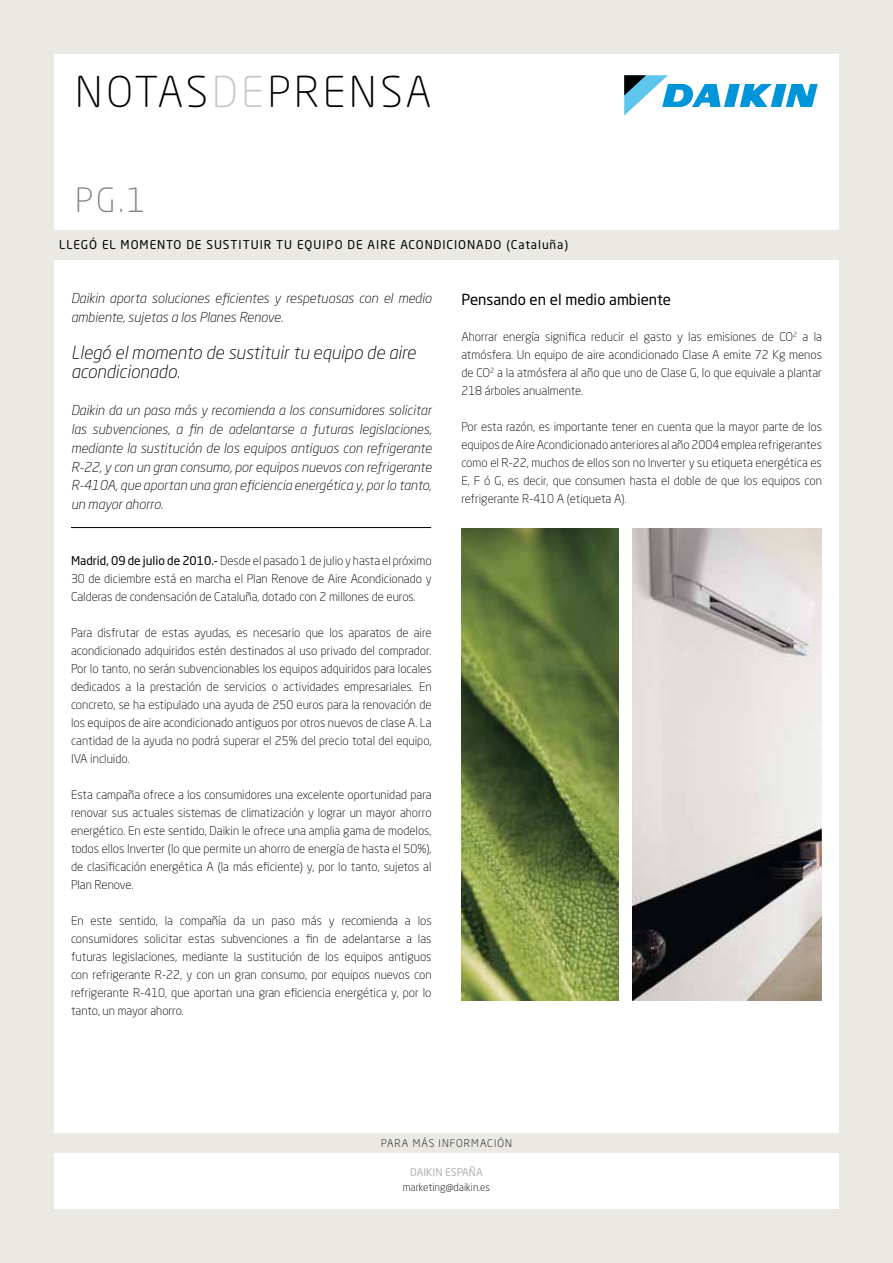
<style>
.page{position:relative;width:893px;height:1263px;background:#eae9e4}
.page>*{position:absolute;margin:0;border:0;box-sizing:border-box;transform-origin:0 0}
.t1{font:300 42px "Neo Sans Std";letter-spacing:.09em;color:#000}
.t2{font:300 33px "Neo Sans Std";color:#7e8387}
.t3{font:italic 300 18px/18.8px "Neo Sans Std";color:#000}
.t4{font:15px "Neo Sans Std";color:#000}
.t5{font:italic 300 13.5px/18.8px "Neo Sans Std";color:#000}
.t6{font:300 12px/18px "Neo Sans Std";color:#000;text-align:justify}
.t7{font:12px "Neo Sans Std";letter-spacing:.08em;color:#000}
.t8{font:300 10.5px "Neo Sans Std";color:#000}
.t9{font:300 10.5px "Neo Sans Std";letter-spacing:.1em;color:#000}
.t10{font:10.5px "Neo Sans Std";color:#b1b3b4}
.s1{color:#c6c7c8}
.s2{font-weight:400}
</style>
<div class="page">
<div style="left:54px;top:54px;width:785px;height:1155px;background:#fff"></div>
<div style="left:28px;top:230px;width:848px;height:29px;background:#eae9e4"></div>
<div style="left:0;top:1133px;width:893px;height:20px;background:#eae9e4"></div>
<svg style="left:624px;top:75px;width:194px;height:41px"></svg>
<hr style="left:71px;top:527px;width:360px;height:1px;background:#000">
<img style="left:461px;top:528px;width:158px;height:472px">
<img style="left:632px;top:528px;width:190px;height:472px">
<h1 class="t1" style="left:75px;top:67px;width:358px">NOTAS<span class="s1">DE</span>PRENSA</h1>
<h2 class="t2" style="left:75px;top:181px;width:72px">PG.1</h2>
<p class="t7" style="left:59px;top:237px;width:510px">LLEGÓ EL MOMENTO DE SUSTITUIR TU EQUIPO DE AIRE ACONDICIONADO (Cataluña)</p>
<p class="t5" style="left:71px;top:288px;width:362px">Daikin aporta soluciones eficientes y respetuosas con el medio ambiente, sujetas a los Planes Renove.</p>
<h3 class="t3" style="left:71px;top:343px;width:346px">Llegó el momento de sustituir tu equipo de aire acondicionado.</h3>
<p class="t5" style="left:71px;top:401px;width:362px;text-align:justify">Daikin da un paso más y recomienda a los consumidores solicitar las subvenciones, a fin de adelantarse a futuras legislaciones, mediante la sustitución de los equipos antiguos con refrigerante R-22, y con un gran consumo, por equipos nuevos con refrigerante R-410A, que aportan una gran eficiencia energética y, por lo tanto, un mayor ahorro.</p>
<p class="t6" style="left:71px;top:551px;width:362px"><span class="s2">Madrid, 09 de julio de 2010.-</span> Desde el pasado 1 de julio y hasta el próximo 30 de diciembre está en marcha el Plan Renove de Aire Acondicionado y Calderas de condensación de Cataluña, dotado con 2 millones de euros.</p>
<p class="t6" style="left:71px;top:623px;width:362px">Para disfrutar de estas ayudas, es necesario que los aparatos de aire acondicionado adquiridos estén destinados al uso privado del comprador.<br>Por lo tanto, no serán subvencionables los equipos adquiridos para locales dedicados a la prestación de servicios o actividades empresariales. En concreto, se ha estipulado una ayuda de 250 euros para la renovación de los equipos de aire acondicionado antiguos por otros nuevos de clase A. La cantidad de la ayuda no podrá superar el 25% del precio total del equipo, IVA incluido.</p>
<p class="t6" style="left:71px;top:785px;width:362px">Esta campaña ofrece a los consumidores una excelente oportunidad para renovar sus actuales sistemas de climatización y lograr un mayor ahorro energético. En este sentido, Daikin le ofrece una amplia gama de modelos, todos ellos Inverter (lo que permite un ahorro de energía de hasta el 50%), de clasificación energética A (la más eficiente) y, por lo tanto, sujetos al Plan Renove.</p>
<p class="t6" style="left:71px;top:911px;width:362px">En este sentido, la compañía da un paso más y recomienda a los consumidores solicitar estas subvenciones a fin de adelantarse a las futuras legislaciones, mediante la sustitución de los equipos antiguos con refrigerante R-22, y con un gran consumo, por equipos nuevos con refrigerante R-410, que aportan una gran eficiencia energética y, por lo tanto, un mayor ahorro.</p>
<p class="t4" style="left:461px;top:290px;width:211px">Pensando en el medio ambiente</p>
<p class="t6" style="left:461px;top:327px;width:362px">Ahorrar energía significa reducir el gasto y las emisiones de CO<sup>2</sup> a la atmósfera. Un equipo de aire acondicionado Clase A emite 72 Kg menos de CO<sup>2</sup> a la atmósfera al año que uno de Clase G, lo que equivale a plantar 218 árboles anualmente.</p>
<p class="t6" style="left:461px;top:417px;width:362px">Por esta razón, es importante tener en cuenta que la mayor parte de los equipos de Aire Acondicionado anteriores al año 2004 emplea refrigerantes como el R-22, muchos de ellos son no Inverter y su etiqueta energética es E, F ó G, es decir, que consumen hasta el doble de que los equipos con refrigerante R-410 A (etiqueta A).</p>
<p class="t9" style="left:381px;top:1137px;width:132px">PARA MÁS INFORMACIÓN</p>
<p class="t10" style="left:410px;top:1165px;width:74px">DAIKIN ESPAÑA</p>
<p class="t8" style="left:403px;top:1180px;width:89px">marketing@daikin.es</p>
</div>
